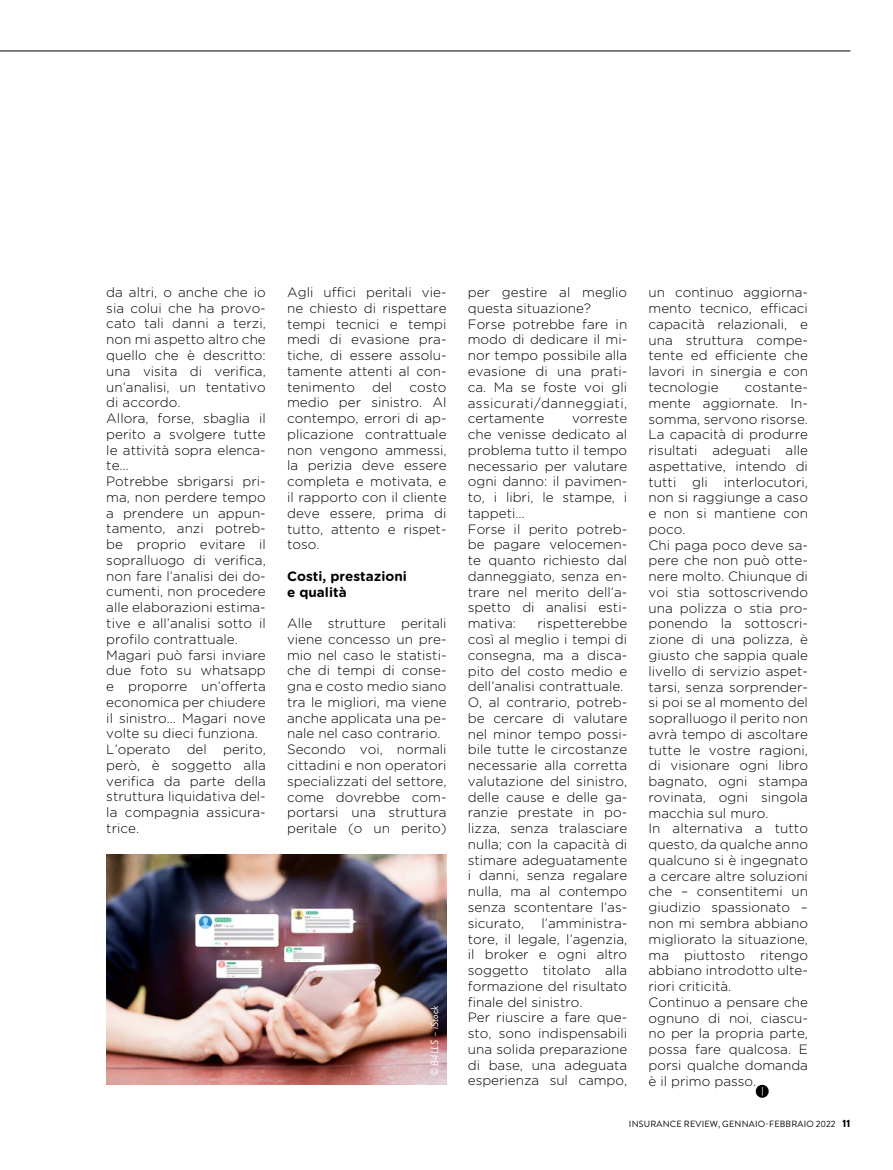
<style>
.page{position:relative;width:893px;height:1170px;background:#fff}
.page>*{position:absolute;margin:0;border:0;box-sizing:border-box;transform-origin:0 0}
.t1{font:300 13.5px/15.8px "Gotham Rounded";color:#000}
.t2{font:700 13.5px/15.8px "Gotham Rounded";color:#000}
.t3{font:italic 10.5px "Brandon Grotesque";color:#fff}
.t4{font:9px "Brandon Grotesque";letter-spacing:.02em;color:#000}
.s1{font-weight:900;font-size:10.5px}
</style>
<div class="page">
<hr style="left:0;top:51px;width:850px;height:1px;background:#000">
<svg style="left:756px;top:1084px;width:13px;height:13px"></svg>
<img style="left:106px;top:854px;width:341px;height:230px">
<p class="t1" style="left:106px;top:283px;width:161px">da altri, o anche che io sia colui che ha provo&shy;cato tali danni a terzi, non mi aspetto altro che quello che è descritto: una visita di verifica, un’analisi, un tentativo di accordo.<br>Allora, forse, sbaglia il perito a svolgere tutte le attività sopra elenca&shy;te…<br>Potrebbe sbrigarsi pri&shy;ma, non perdere tempo a prendere un appun&shy;tamento, anzi potreb&shy;be proprio evitare il sopralluogo di verifica, non fare l’analisi dei do&shy;cumenti, non procedere alle elaborazioni estima&shy;tive e all’analisi sotto il profilo contrattuale.<br>Magari può farsi inviare due foto su whatsapp e proporre un’offerta economica per chiudere il sinistro… Magari nove volte su dieci funziona.<br>L’operato del perito, però, è soggetto alla verifica da parte della struttura liquidativa del&shy;la compagnia assicura&shy;trice.</p>
<p class="t1" style="left:287px;top:284px;width:161px;text-align:justify">Agli uffici peritali vie&shy;ne chiesto di rispettare tempi tecnici e tempi medi di evasione pra&shy;tiche, di essere assolu&shy;tamente attenti al con&shy;tenimento</p>
<p class="t1" style="left:372px;top:378px;width:22px">del</p>
<p class="t1" style="left:287px;top:378px;width:161px;text-align:justify;text-indent:122px">costo medio per sinistro. Al contempo, errori di ap&shy;plicazione contrattuale non vengono ammessi, la perizia deve essere completa e motivata, e il rapporto con il cliente deve essere, prima di tutto, attento e rispet&shy;toso.</p>
<p class="t2" style="left:287px;top:567px;width:121px">Costi, prestazioni e qualità</p>
<p class="t1" style="left:287px;top:614px;width:161px">Alle strutture peritali viene concesso un pre&shy;mio nel caso le statisti&shy;che di tempi di conse&shy;gna e costo medio siano tra le migliori, ma viene anche applicata una pe&shy;nale nel caso contrario.<br>Secondo voi, normali cittadini e non operatori specializzati del settore, come dovrebbe com&shy;portarsi una struttura peritale (o un perito)</p>
<p class="t3" style="left:427px;top:1076px;width:73px;rotate:-90deg">© B4LLS – iStock</p>
<p class="t1" style="left:468px;top:284px;width:161px">per gestire al meglio questa situazione?<br>Forse potrebbe fare in modo di dedicare il mi&shy;nor tempo possibile alla evasione di una prati&shy;ca. Ma se foste voi gli assicurati/danneggiati, certamente</p>
<p class="t1" style="left:468px;top:410px;width:161px;text-indent:104px">vorreste che venisse dedicato al problema tutto il tempo necessario per valutare ogni danno: il pavimen&shy;to, i libri, le stampe, i tappeti…<br>Forse il perito potreb&shy;be pagare velocemen&shy;te quanto richiesto dal danneggiato, senza en&shy;trare nel merito dell’a&shy;spetto di analisi esti&shy;mativa:</p>
<p class="t1" style="left:468px;top:615px;width:161px;text-indent:70px">rispetterebbe così al meglio i tempi di consegna, ma a disca&shy;pito del costo medio e dell’analisi contrattuale.<br>O, al contrario, potreb&shy;be cercare di valutare nel minor tempo possi&shy;bile tutte le circostanze necessarie alla corretta valutazione del sinistro, delle cause e delle ga&shy;ranzie prestate in po&shy;lizza, senza tralasciare nulla; con la capacità di stimare adeguatamente i danni, senza regalare nulla, ma al contempo senza scontentare l’as&shy;sicurato,</p>
<p class="t1" style="left:468px;top:914px;width:161px;text-indent:74px">l’amministra&shy;tore, il legale, l’agenzia, il broker e ogni altro soggetto titolato alla formazione del risultato finale del sinistro.<br>Per riuscire a fare que&shy;sto, sono indispensabili una solida preparazione di base, una adeguata esperienza sul campo,</p>
<p class="t1" style="left:648px;top:284px;width:161px;text-align:justify">un continuo aggiorna&shy;mento tecnico, efficaci capacità relazionali, e una struttura compe&shy;tente ed efficiente che lavori in sinergia e con tecnologie</p>
<p class="t1" style="left:648px;top:379px;width:161px;text-indent:96px">costante&shy;mente aggiornate. In&shy;somma, servono risorse.<br>La capacità di produrre risultati adeguati alle aspettative, intendo di tutti gli interlocutori, non si raggiunge a caso e non si mantiene con poco.<br>Chi paga poco deve sa&shy;pere che non può otte&shy;nere molto. Chiunque di voi stia sottoscrivendo una polizza o stia pro&shy;ponendo la sottoscri&shy;zione di una polizza, è giusto che sappia quale livello di servizio aspet&shy;tarsi, senza sorprender&shy;si poi se al momento del sopralluogo il perito non avrà tempo di ascoltare tutte le vostre ragioni, di visionare ogni libro bagnato, ogni stampa rovinata, ogni singola macchia sul muro.<br>In alternativa a tutto questo, da qualche anno qualcuno si è ingegnato a cercare altre soluzioni che – consentitemi un giudizio spassionato – non mi sembra abbiano migliorato la situazione, ma piuttosto ritengo abbiano introdotto ulte&shy;riori criticità.<br>Continuo a pensare che ognuno di noi, ciascu&shy;no per la propria parte, possa fare qualcosa. E porsi qualche domanda è il primo passo.</p>
<p class="t4" style="left:629px;top:1117px;width:223px">INSURANCE REVIEW, GENNAIO-FEBBRAIO 2022 <span class="s1">11</span></p>
</div>
